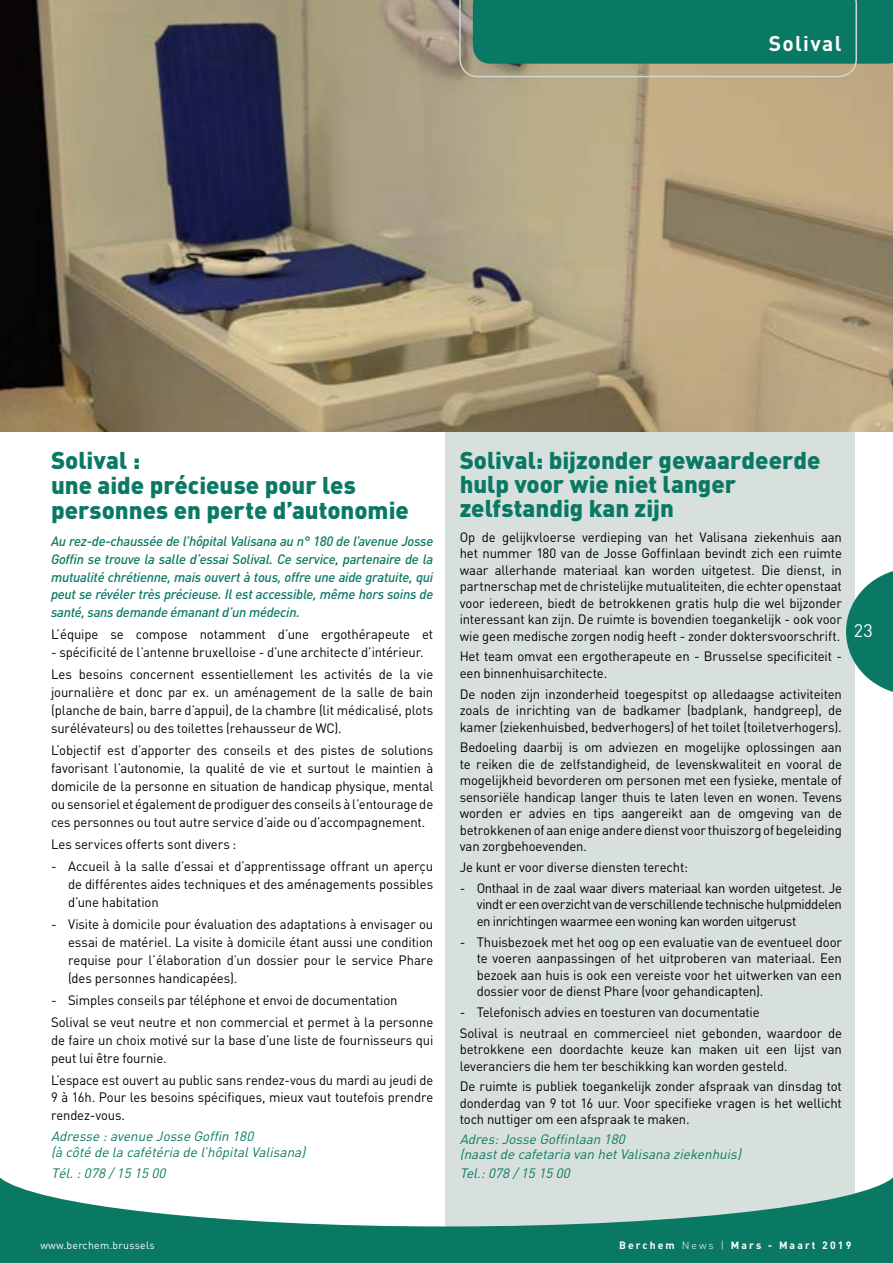
<style>
.page{position:relative;width:893px;height:1263px;background:#fff}
.page>*{position:absolute;margin:0;border:0;box-sizing:border-box;transform-origin:0 0}
.t1{font:900 24px/25.3px "DIN";color:#097963}
.t2{font:700 21px "DIN";letter-spacing:.06em;color:#fff}
.t3{font:18px "DIN";color:#fff}
.t4{font:13.5px/16.5px "DIN";letter-spacing:-.01em;color:#000;text-align:justify}
.t5{font:italic 500 13.5px/17.9px "DIN";letter-spacing:-.02em;color:#097963;text-align:justify}
.t6{font:italic 13.5px/16.4px "DIN";color:#097963}
.t7{font:13.5px/17.9px "DIN";letter-spacing:-.01em;color:#000;text-align:justify;scale:.96 1}
.t8{font:700 10.5px "DIN";letter-spacing:.2em;color:#fff}
.t9{font:10.5px "DIN";letter-spacing:.025em;color:#fff}
.s1{font-weight:300}
</style>
<div class="page">
<div style="left:445px;top:85px;width:410px;height:1178px;background:#d7e0dc"></div>
<img style="left:0;top:0;width:893px;height:432px">
<svg style="left:0;top:1177px;width:893px;height:86px;fill:#097963"></svg>
<svg style="left:459px;top:0;width:434px;height:77px;background:#2c826a"></svg>
<svg style="left:846px;top:571px;width:47px;height:121px"></svg>
<h2 class="t2" style="left:769px;top:30px;width:74px">Solival</h2>
<h1 class="t1" style="left:51px;top:446px;width:359px">Solival :<br>une aide précieuse pour les personnes en perte d’autonomie</h1>
<p class="t5" style="left:51px;top:532px;width:384px">Au rez-de-chaussée de l’hôpital Valisana au n° 180 de l’avenue Josse Goffin se trouve la salle d’essai Solival. Ce service, partenaire de la mutualité chrétienne, mais ouvert à tous, offre une aide gratuite, qui peut se révéler très précieuse. Il est accessible, même hors soins de santé, sans demande émanant d’un médecin.</p>
<p class="t4" style="left:51px;top:626px;width:384px">L’équipe se compose notamment d’une ergothérapeute et</p>
<p class="t4" style="left:51px;top:641px;width:384px;line-height:22.2px">- spécificité de l’antenne bruxelloise - d’une architecte d’intérieur.<br>Les besoins concernent essentiellement les activités de la vie</p>
<p class="t4" style="left:51px;top:683px;width:384px;line-height:17.9px">journalière et donc par ex. un aménagement de la salle de bain (planche de bain, barre d’appui), de la chambre (lit médicalisé, plots surélévateurs) ou des toilettes (rehausseur de WC).</p>
<p class="t4" style="left:51px;top:741px;width:384px;line-height:17.9px">L’objectif est d’apporter des conseils et des pistes de solutions favorisant l’autonomie, la qualité de vie et surtout le maintien à domicile de la personne en situation de handicap physique, mental ou sensoriel et également de prodiguer des conseils à l’entourage de ces personnes ou tout autre service d’aide ou d’accompagnement.</p>
<p class="t4" style="left:51px;top:835px;width:187px">Les services offerts sont divers :</p>
<p class="t4" style="left:68px;top:857px;width:367px;line-height:17.9px;text-indent:-17px">- Accueil à la salle d’essai et d’apprentissage offrant un aperçu de différentes aides techniques et des aménagements possibles d’une habitation</p>
<p class="t4" style="left:68px;top:915px;width:367px;line-height:17.9px;text-indent:-17px">- Visite à domicile pour évaluation des adaptations à envisager ou essai de matériel. La visite à domicile étant aussi une condition requise pour l’élaboration d’un dossier pour le service Phare (des personnes handicapées).</p>
<p class="t4" style="left:51px;top:988px;width:384px;line-height:22.2px">- Simples conseils par téléphone et envoi de documentation<br>Solival se veut neutre et non commercial et permet à la personne</p>
<p class="t4" style="left:51px;top:1030px;width:384px;line-height:17.9px">de faire un choix motivé sur la base d’une liste de fournisseurs qui peut lui être fournie.</p>
<p class="t7" style="left:51px;top:1070px;width:400px">L’espace est ouvert au public sans rendez-vous du mardi au jeudi de 9 à 16h. Pour les besoins spécifiques, mieux vaut toutefois prendre rendez-vous.</p>
<p class="t6" style="left:51px;top:1128px;width:259px">Adresse :avenue Josse Goffin 180<br>(à côté de la cafétéria de l’hôpitalValisana)</p>
<p class="t6" style="left:51px;top:1165px;width:120px">Tél.:078 /15 15 00</p>
<h1 class="t1" style="left:460px;top:447px;width:362px;line-height:24px">Solival: bijzonder gewaardeerde hulp voor wie niet langer zelfstandig kan zijn</h1>
<p class="t4" style="left:460px;top:528px;width:384px">Op de gelijkvloerse verdieping van het Valisana ziekenhuis aan het nummer 180 van de Josse Goffinlaan bevindt zich een ruimte waar allerhande materiaal kan worden uitgetest. Die dienst, in partnerschap met de christelijke mutualiteiten, die echter openstaat voor iedereen, biedt de betrokkenen gratis hulp die wel bijzonder interessant kan zijn. De ruimte is bovendien toegankelijk - ook voor wie geen medische zorgen nodig heeft - zonder doktersvoorschrift.</p>
<p class="t4" style="left:460px;top:648px;width:384px">Het team omvat een ergotherapeute en - Brusselse specificiteit - een binnenhuisarchitecte.</p>
<p class="t4" style="left:460px;top:685px;width:384px">De noden zijn inzonderheid toegespitst op alledaagse activiteiten zoals de inrichting van de badkamer (badplank, handgreep), de kamer (ziekenhuisbed, bedverhogers) of het toilet (toiletverhogers).</p>
<p class="t4" style="left:460px;top:739px;width:384px">Bedoeling daarbij is om adviezen en mogelijke oplossingen aan te reiken die de zelfstandigheid, de levenskwaliteit en vooral de mogelijkheid bevorderen om personen met een fysieke, mentale of sensoriële handicap langer thuis te laten leven en wonen. Tevens worden er advies en tips aangereikt aan de omgeving van de betrokkenen of aan enige andere dienst voor thuiszorg of begeleiding van zorgbehoevenden.</p>
<p class="t4" style="left:460px;top:859px;width:230px">Je kunt er voor diverse diensten terecht:</p>
<p class="t4" style="left:477px;top:879px;width:367px;text-indent:-17px">- Onthaal in de zaal waar divers materiaal kan worden uitgetest. Je vindt er een overzicht van de verschillende technische hulpmiddelen en inrichtingen waarmee een woning kan worden uitgerust</p>
<p class="t4" style="left:477px;top:933px;width:367px;text-indent:-17px">- Thuisbezoek met het oog op een evaluatie van de eventueel door te voeren aanpassingen of het uitproberen van materiaal. Een bezoek aan huis is ook een vereiste voor het uitwerken van een dossier voor de dienst Phare (voor gehandicapten).</p>
<p class="t4" style="left:460px;top:1001px;width:384px;line-height:20.7px">- Telefonisch advies en toesturen van documentatie<br>Solival is neutraal en commercieel niet gebonden, waardoor de</p>
<p class="t4" style="left:460px;top:1041px;width:384px">betrokkene een doordachte keuze kan maken uit een lijst van leveranciers die hem ter beschikking kan worden gesteld.</p>
<p class="t4" style="left:460px;top:1078px;width:384px">De ruimte is publiek toegankelijk zonder afspraak van dinsdag tot donderdag van 9 tot 16 uur. Voor specifieke vragen is het wellicht toch nuttiger om een afspraak te maken.</p>
<p class="t6" style="left:460px;top:1131px;width:286px;line-height:15px">Adres:Josse Goffinlaan 180<br>(naastde cafetaria van hetValisana ziekenhuis)</p>
<p class="t6" style="left:460px;top:1164px;width:115px">Tel.:078 /15 15 00</p>
<h3 class="t3" style="left:854px;top:619px;width:21px">23</h3>
<p class="t9" style="left:40px;top:1238px;width:116px">www.berchem.brussels</p>
<p class="t8" style="left:619px;top:1238px;width:234px">Berchem <span class="s1">News |</span> Mars - Maart 2019</p>
</div>
